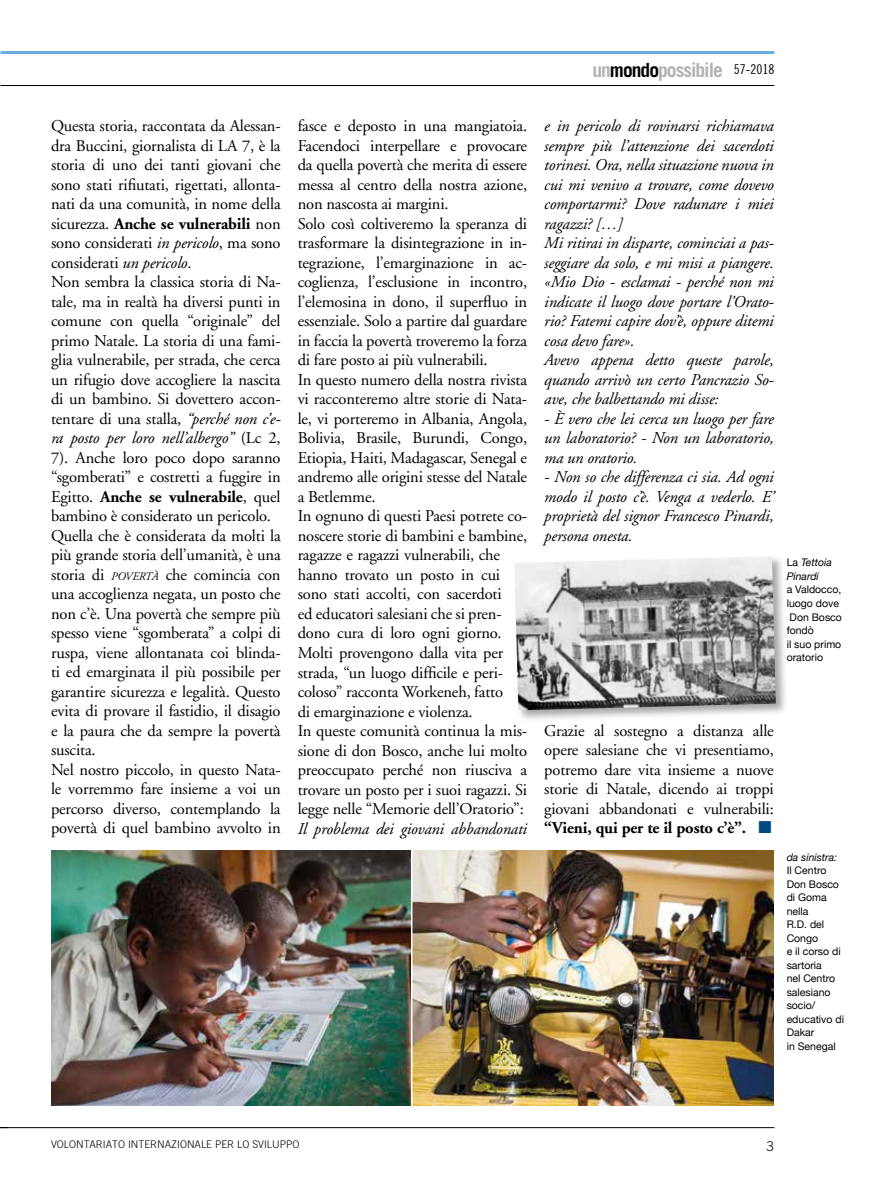
<style>
.page{position:relative;width:893px;height:1191px;background:#fff}
.page>*{position:absolute;margin:0;border:0;box-sizing:border-box;transform-origin:0 0}
.t1{font:700 19.5px "Trade Gothic";letter-spacing:-.05em;color:#b3b2b2}
.t2{font:16.5px/19.5px "Adobe Garamond";letter-spacing:-.01em;color:#000}
.t3{font:italic 16.5px/19.5px "Adobe Garamond";letter-spacing:-.01em;color:#000;text-align:justify}
.t4{font:13.5px "Trade Gothic Cond Eighteen";color:#000}
.t5{font:300 13.5px "Trade Gothic";color:#000}
.t6{font:10.5px/13.5px "Helvetica Neue";color:#000}
.t7{font:300 10.5px "Trade Gothic";color:#000}
.t8{font:italic 10.5px/13.5px "Helvetica Neue";color:#000}
.s1{color:#000}
.s2{font-weight:700}
.s3{font-style:italic}
.s4{font-style:italic;font-size:11.55px}
.s5{font-style:normal}
.s6{color:#00497f}
</style>
<div class="page">
<hr style="left:0;top:85px;width:774px;height:1px;background:#000">
<hr style="left:0;top:51px;width:774px;height:3px;background:#69acdf">
<hr style="left:0;top:1127px;width:774px;height:1px;background:#000">
<div style="left:513px;top:554px;width:275px;height:168px;background:#000;opacity:.35"></div>
<img style="left:514px;top:556px;width:262px;height:154px">
<img style="left:51px;top:850px;width:723px;height:256px">
<hr style="left:411px;top:846px;width:1px;height:264px;background:#fff">
<p class="t1" style="left:592px;top:58px;width:132px">un<span class="s1">mondo</span>possibile</p>
<p class="t4" style="left:734px;top:62px;width:42px">57-2018</p>
<p class="t2" style="left:51px;top:117px;width:231px">Questa storia, raccontata da Alessan&shy;dra Buccini, giornalista di LA 7, è la storia di uno dei tanti giovani che sono stati rifiutati, rigettati, allonta&shy;nati da una comunità, in nome della sicurezza. <span class="s2">Anche se vulnerabili</span> non sono considerati <span class="s3">in pericolo</span>, ma sono considerati <span class="s3">un pericolo</span>.<br>Non sembra la classica storia di Na&shy;tale, ma in realtà ha diversi punti in comune con quella “originale” del primo Natale. La storia di una fami&shy;glia vulnerabile, per strada, che cerca un rifugio dove accogliere la nascita di un bambino. Si dovettero accon&shy;tentare di una stalla, <span class="s3">“perché non c’e&shy;ra posto per loro nell’albergo”</span> (Lc 2, 7). Anche loro poco dopo saranno “sgomberati” e costretti a fuggire in Egitto. <span class="s2">Anche se vulnerabile</span>, quel bambino è considerato un pericolo.<br>Quella che è considerata da molti la più grande storia dell’umanità, è una storia di <span class="s4">POVERTÀ</span> che comincia con una accoglienza negata, un posto che non c’è. Una povertà che sempre più spesso viene “sgomberata” a colpi di ruspa, viene allontanata coi blinda&shy;ti ed emarginata il più possibile per garantire sicurezza e legalità. Questo evita di provare il fastidio, il disagio e la paura che da sempre la povertà suscita.<br>Nel nostro piccolo, in questo Nata&shy;le vorremmo fare insieme a voi un percorso diverso, contemplando la povertà di quel bambino avvolto in</p>
<p class="t2" style="left:298px;top:117px;width:231px">fasce e deposto in una mangiatoia.<br>Facendoci interpellare e provocare da quella povertà che merita di essere messa al centro della nostra azione, non nascosta ai margini.<br>Solo così coltiveremo la speranza di trasformare la disintegrazione in in&shy;tegrazione, l’emarginazione in ac&shy;coglienza, l’esclusione in incontro, l’elemosina in dono, il superfluo in essenziale. Solo a partire dal guardare in faccia la povertà troveremo la forza di fare posto ai più vulnerabili.<br>In questo numero della nostra rivista vi racconteremo altre storie di Nata&shy;le, vi porteremo in Albania, Angola, Bolivia, Brasile, Burundi, Congo, Etiopia, Haiti, Madagascar, Senegal e andremo alle origini stesse del Natale a Betlemme.<br>In ognuno di questi Paesi potrete co&shy;noscere storie di bambini e bambine, ragazze e ragazzi vulnerabili, che hanno trovato un posto in cui sono stati accolti, con sacerdoti<br>ed educatori salesiani che si pren&shy;dono cura di loro ogni giorno.<br>Molti provengono dalla vita per strada, “un luogo difficile e peri&shy;coloso” racconta Workeneh, fatto<br>di emarginazione e violenza.<br>In queste comunità continua la mis&shy;sione di don Bosco, anche lui molto preoccupato perché non riusciva a trovare un posto per i suoi ragazzi. Si legge nelle “Memorie dell’Oratorio”:</p>
<p class="t3" style="left:298px;top:819px;width:231px">Il problema dei giovani abbandonati</p>
<p class="t3" style="left:544px;top:117px;width:231px;text-align:left">e in pericolo di rovinarsi richiamava sempre più l’attenzione dei sacerdoti torinesi. Ora, nella situazione nuova in cui mi venivo a trovare, come dovevo comportarmi? Dove radunare i miei ragazzi? […]<br>Mi ritirai in disparte, cominciai a pas&shy;seggiare da solo, e mi misi a piangere. «Mio Dio - esclamai - perché non mi indicate il luogo dove portare l’Orato&shy;rio? Fatemi capire dov’è, oppure ditemi cosa devo fare».<br>Avevo appena detto queste parole, quando arrivò un certo Pancrazio So&shy;ave, che balbettando mi disse:</p>
<p class="t3" style="left:544px;top:409px;width:231px">- È vero che lei cerca un luogo per fare un laboratorio? - Non un laboratorio, ma un oratorio.</p>
<p class="t3" style="left:544px;top:468px;width:231px">- Non so che differenza ci sia. Ad ogni modo il posto c’è. Venga a vederlo. E’ proprietà del signor Francesco Pinardi, persona onesta.</p>
<p class="t8" style="left:787px;top:556px;width:47px"><span class="s5">La</span> Tettoia<br>Pinardi</p>
<p class="t6" style="left:787px;top:583px;width:57px">a Valdocco, luogo dove<br>Don Bosco fondò<br>il suo primo oratorio</p>
<p class="t2" style="left:544px;top:721px;width:231px;text-align:justify">Grazie al sostegno a distanza alle opere salesiane che vi presentiamo, potremo dare vita insieme a nuove storie di Natale, dicendo ai troppi giovani abbandonati e vulnerabili: <span class="s2">“Vieni, qui per te il posto c’è”.</span> <span class="s6">■</span></p>
<p class="t8" style="left:787px;top:851px;width:52px">da sinistra:</p>
<p class="t6" style="left:787px;top:864px;width:59px">Il Centro<br>Don Bosco di Goma nella<br>R.D. del<br>Congo<br>e il corso di sartoria<br>nel Centro salesiano socio/ educativo di<br>Dakar<br>in Senegal</p>
<p class="t7" style="left:51px;top:1138px;width:250px">VOLONTARIATO INTERNAZIONALE PER LO SVILUPPO</p>
<p class="t5" style="left:766px;top:1137px;width:9px">3</p>
</div>
